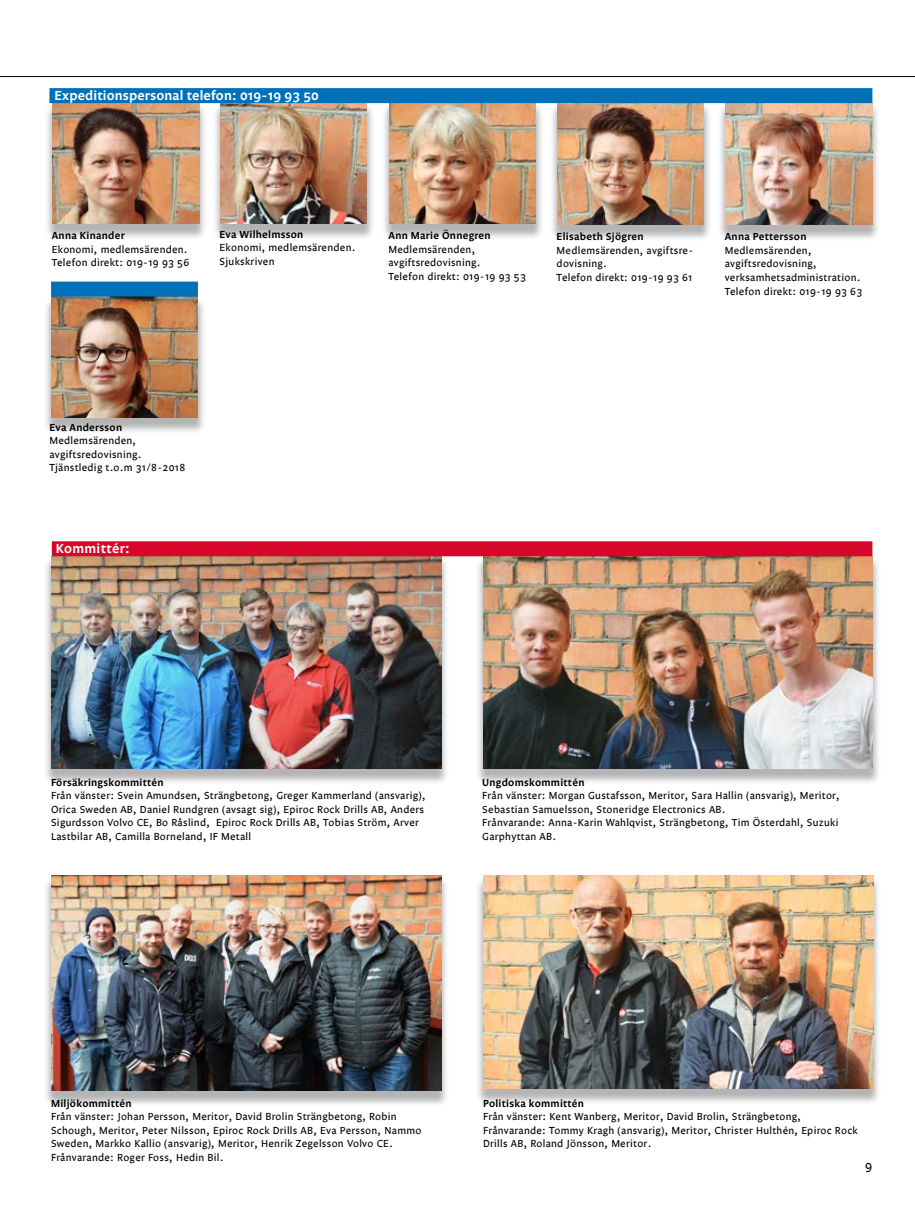
<style>
.page{position:relative;width:915px;height:1212px;background:#fff}
.page>*{position:absolute;margin:0;border:0;box-sizing:border-box;transform-origin:0 0}
.t1{font:600 13.5px "Legato";letter-spacing:.01em;color:#fff}
.t2{font:12.75px "Legato";color:#000}
.t3{font:10.5px/13.5px "Legato";letter-spacing:.025em;color:#000}
.t4{font:600 10.5px "Legato";letter-spacing:.025em;color:#000}
</style>
<div class="page">
<hr style="left:0;top:76px;width:914px;height:1px;background:#000">
<div style="left:44px;top:103px;width:163px;height:138px;background:#000;opacity:.3"></div>
<img style="left:53px;top:103px;width:146px;height:121px">
<div style="left:43px;top:297px;width:163px;height:137px;background:#000;opacity:.3"></div>
<img style="left:51px;top:297px;width:147px;height:120px">
<div style="left:716px;top:103px;width:164px;height:139px;background:#000;opacity:.3"></div>
<img style="left:725px;top:103px;width:146px;height:122px">
<div style="left:43px;top:556px;width:406px;height:229px;background:#000;opacity:.3"></div>
<img style="left:52px;top:556px;width:389px;height:213px">
<div style="left:474px;top:556px;width:406px;height:229px;background:#000;opacity:.3"></div>
<img style="left:483px;top:556px;width:389px;height:213px">
<div style="left:43px;top:876px;width:406px;height:231px;background:#000;opacity:.3"></div>
<img style="left:52px;top:876px;width:389px;height:214px">
<div style="left:212px;top:103px;width:163px;height:137px;background:#000;opacity:.3"></div>
<img style="left:220px;top:103px;width:147px;height:121px">
<div style="left:380px;top:103px;width:164px;height:138px;background:#000;opacity:.3"></div>
<img style="left:389px;top:103px;width:146px;height:121px">
<div style="left:475px;top:876px;width:405px;height:229px;background:#000;opacity:.3"></div>
<img style="left:483px;top:876px;width:389px;height:212px">
<div style="left:49px;top:88px;width:823px;height:15px;background:#0071b9"></div>
<div style="left:52px;top:541px;width:820px;height:15px;background:#d70729"></div>
<div style="left:548px;top:103px;width:164px;height:139px;background:#000;opacity:.3"></div>
<img style="left:557px;top:103px;width:146px;height:122px">
<div style="left:51px;top:282px;width:147px;height:15px;background:#0071b9"></div>
<p class="t1" style="left:55px;top:87px;width:266px">Expeditionspersonal telefon: 019-19 93 50</p>
<p class="t4" style="left:52px;top:230px;width:74px">Anna Kinander</p>
<p class="t3" style="left:52px;top:243px;width:139px">Ekonomi, medlemsärenden.<br>Telefon direkt: 019-19 93 56</p>
<p class="t4" style="left:219px;top:228px;width:85px">Eva Wilhelmsson</p>
<p class="t3" style="left:219px;top:241px;width:137px">Ekonomi, medlemsärenden.<br>Sjukskriven</p>
<p class="t4" style="left:388px;top:229px;width:104px">Ann Marie Önnegren</p>
<p class="t3" style="left:388px;top:243px;width:139px">Medlemsärenden, avgiftsredovisning.<br>Telefon direkt: 019-19 93 53</p>
<p class="t4" style="left:556px;top:231px;width:88px">Elisabeth Sjögren</p>
<p class="t3" style="left:556px;top:244px;width:138px">Medlemsärenden, avgiftsre&shy;dovisning.<br>Telefon direkt: 019-19 93 61</p>
<p class="t4" style="left:724px;top:231px;width:83px">Anna Pettersson</p>
<p class="t3" style="left:724px;top:244px;width:139px">Medlemsärenden, avgiftsredovisning, verksamhetsadministration.<br>Telefon direkt: 019-19 93 63</p>
<p class="t4" style="left:49px;top:421px;width:74px">Eva Andersson</p>
<p class="t3" style="left:49px;top:434px;width:137px">Medlemsärenden, avgiftsredovisning.<br>Tjänstledig t.o.m 31/8-2018</p>
<p class="t1" style="left:56px;top:540px;width:75px">Kommittér:</p>
<p class="t4" style="left:51px;top:776px;width:114px">Försäkringskommittén</p>
<p class="t3" style="left:51px;top:790px;width:376px">Från vänster: Svein Amundsen, Strängbetong, Greger Kammerland (ansvarig), Orica Sweden AB, Daniel Rundgren (avsagt sig), Epiroc Rock Drills AB, Anders Sigurdsson Volvo CE, Bo Råslind, Epiroc Rock Drills AB, Tobias Ström, Arver Lastbilar AB, Camilla Borneland, IF Metall</p>
<p class="t4" style="left:482px;top:776px;width:104px">Ungdomskommittén</p>
<p class="t3" style="left:482px;top:790px;width:359px">Från vänster: Morgan Gustafsson, Meritor, Sara Hallin (ansvarig), Meritor, Sebastian Samuelsson, Stoneridge Electronics AB.<br>Frånvarande: Anna-Karin Wahlqvist, Strängbetong, Tim Österdahl, Suzuki Garphyttan AB.</p>
<p class="t4" style="left:51px;top:1097px;width:82px">Miljökommittén</p>
<p class="t3" style="left:51px;top:1110px;width:371px">Från vänster: Johan Persson, Meritor, David Brolin Strängbetong, Robin Schough, Meritor, Peter Nilsson, Epiroc Rock Drills AB, Eva Persson, Nammo Sweden, Markko Kallio (ansvarig), Meritor, Henrik Zegelsson Volvo CE.<br>Frånvarande: Roger Foss, Hedin Bil.</p>
<p class="t4" style="left:483px;top:1097px;width:102px">Politiska kommittén</p>
<p class="t3" style="left:483px;top:1110px;width:376px">Från vänster: Kent Wanberg, Meritor, David Brolin, Strängbetong,<br>Frånvarande: Tommy Kragh (ansvarig), Meritor, Christer Hulthén, Epiroc Rock<br>Drills AB, Roland Jönsson, Meritor.</p>
<p class="t2" style="left:865px;top:1158px;width:9px">9</p>
</div>
